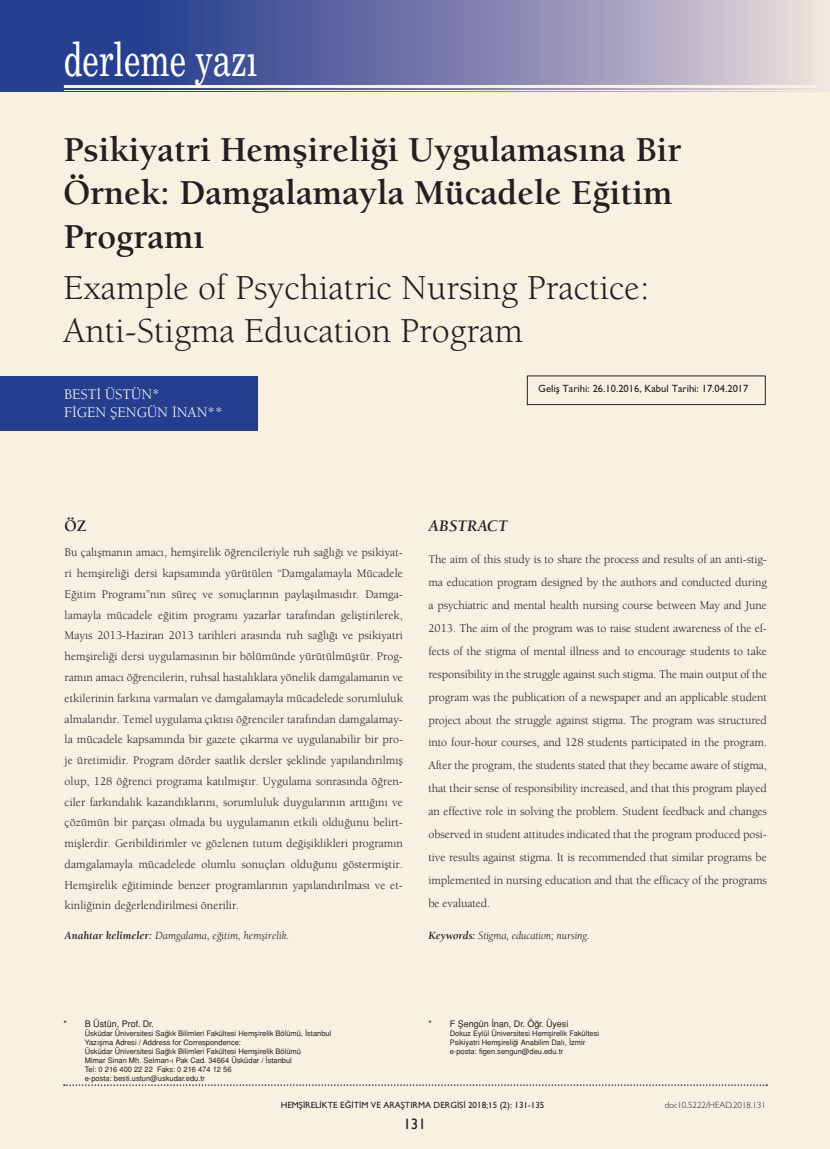
<style>
.page{position:relative;width:830px;height:1149px;background:#fff}
.page>*{position:absolute;margin:0;border:0;box-sizing:border-box;transform-origin:0 0}
.t1{font:46.95px "Madison Tr";color:#fff}
.t2{font:36px/43.2px "Berkeley Bold Tr";color:#231f20}
.t3{font:36px/43.2px "Berkeley Book Tr";color:#231f20}
.t4{font:16.5px "Berkeley Bold Italic Tr";color:#231f20}
.t5{font:16.5px "Berkeley Bold Tr";color:#231f20}
.t6{font:15px/18px "Berkeley Book Tr";color:#fff}
.t7{font:15px "Gill Sans";color:#231f20}
.t8{font:12px/20.7px "Berkeley Book Tr";letter-spacing:-.005em;color:#231f20;text-align:justify}
.t9{font:11.25px "Berkeley Book Italic Tr";color:#231f20}
.t10{font:10.5px "Gill Sans Normal Tr";color:#231f20}
.t11{font:9px "Gill Sans Normal Tr";color:#231f20}
.t12{font:9px "Helvetica Normal Tr";color:#231f20}
.t13{font:9px "Gill Sans Light Tr";color:#231f20}
.t14{font:7.5px/9px "Helvetica Normal Tr";color:#231f20}
.s1{font-family:"Berkeley Bold Italic Tr"}
</style>
<div class="page">
<div style="left:0;top:0;width:829px;height:1148px;background:#f9f0e2"></div>
<svg style="left:0;top:0;width:821px;height:91px;background:#747aab"></svg>
<svg style="left:64px;top:1084px;width:702px;height:1px"></svg>
<hr style="left:64px;top:85px;width:752px;height:3px;background:#f9f0e2">
<hr style="left:64px;top:90px;width:752px;height:1px;background:#f9f0e2">
<div style="left:0;top:376px;width:257px;height:55px;background:#253f8e"></div>
<div style="left:526px;top:375px;width:239px;height:30px;border:1px solid #231f20"></div>
<h1 class="t1" style="left:64px;top:30px;width:195px">derleme yazı</h1>
<h2 class="t2" style="left:63px;top:127px;width:619px">Psikiyatri Hemşireliği Uygulamasına Bir<br>Örnek: Damgalamayla Mücadele Eğitim<br>Programı</h2>
<h2 class="t3" style="left:63px;top:265px;width:587px">Example of Psychiatric Nursing Practice:<br>Anti-Stigma Education Program</h2>
<p class="t6" style="left:64px;top:384px;width:160px">BESTİ ÜSTÜN*<br>FİGEN ŞENGÜN İNAN**</p>
<p class="t10" style="left:538px;top:382px;width:211px">Geliş Tarihi: 26.10.2016, Kabul Tarihi: 17.04.2017</p>
<h3 class="t5" style="left:65px;top:516px;width:24px">ÖZ</h3>
<p class="t8" style="left:65px;top:542px;width:340px">Bu çalışmanın amacı, hemşirelik öğrencileriyle ruh sağlığı ve psikiyat&shy;ri hemşireliği dersi kapsamında yürütülen “Damgalamayla Mücadele Eğitim Programı”nın süreç ve sonuçlarının paylaşılmasıdır. Damga&shy;lamayla mücadele eğitim programı yazarlar tarafından geliştirilerek, Mayıs 2013-Haziran 2013 tarihleri arasında ruh sağlığı ve psikiyatri hemşireliği dersi uygulamasının bir bölümünde yürütülmüştür. Prog&shy;ramın amacı öğrencilerin, ruhsal hastalıklara yönelik damgalamanın ve etkilerinin farkına varmaları ve damgalamayla mücadelede sorumluluk almalarıdır. Temel uygulama çıktısı öğrenciler tarafından damgalamay&shy;la mücadele kapsamında bir gazete çıkarma ve uygulanabilir bir pro&shy;je üretimidir. Program dörder saatlik dersler şeklinde yapılandırılmış olup, 128 öğrenci programa katılmıştır. Uygulama sonrasında öğren&shy;ciler farkındalık kazandıklarını, sorumluluk duygularının arttığını ve çözümün bir parçası olmada bu uygulamanın etkili olduğunu belirt&shy;mişlerdir. Geribildirimler ve gözlenen tutum değişiklikleri programın damgalamayla mücadelede olumlu sonuçları olduğunu göstermiştir.<br>Hemşirelik eğitiminde benzer programlarının yapılandırılması ve et&shy;kinliğinin değerlendirilmesi önerilir.</p>
<p class="t9" style="left:65px;top:928px;width:226px"><span class="s1">Anahtar kelimeler:</span> Damgalama, eğitim, hemşirelik.</p>
<h3 class="t4" style="left:428px;top:516px;width:81px">ABSTRACT</h3>
<p class="t8" style="left:428px;top:547px;width:340px;line-height:23px">The aim of this study is to share the process and results of an anti-stig&shy;ma education program designed by the authors and conducted during a psychiatric and mental health nursing course between May and June 2013. The aim of the program was to raise student awareness of the ef&shy;fects of the stigma of mental illness and to encourage students to take responsibility in the struggle against such stigma. The main output of the program was the publication of a newspaper and an applicable student project about the struggle against stigma. The program was structured into four-hour courses, and 128 students participated in the program.<br>After the program, the students stated that they became aware of stigma, that their sense of responsibility increased, and that this program played an effective role in solving the problem. Student feedback and changes observed in student attitudes indicated that the program produced posi&shy;tive results against stigma. It is recommended that similar programs be implemented in nursing education and that the efficacy of the programs be evaluated.</p>
<p class="t9" style="left:428px;top:928px;width:163px"><span class="s1">Keywords:</span> Stigma, education; nursing.</p>
<p class="t12" style="left:63px;top:1017px;width:92px">* B Üstün, Prof. Dr.</p>
<p class="t14" style="left:85px;top:1028px;width:248px">Üsküdar Üniversitesi Sağlık Bilimleri Fakültesi Hemşirelik Bölümü, İstanbul Yazışma Adresi / Address for Correspondence:<br>Üsküdar Üniversitesi Sağlık Bilimleri Fakültesi Hemşirelik Bölümü<br>Mimar Sinan Mh. Selman-ı Pak Cad. 34664 Üsküdar / İstanbul<br>Tel: 0 216 400 22 22 Faks: 0 216 474 12 56<br>e-posta: besti.ustun@uskudar.edu.tr</p>
<p class="t12" style="left:428px;top:1017px;width:141px">* F Şengün İnan, Dr. Öğr. Üyesi</p>
<p class="t14" style="left:449px;top:1028px;width:151px">Dokuz Eylül Üniversitesi Hemşirelik Fakültesi<br>Psikiyatri Hemşireliği Anabilim Dalı, İzmir e-posta: figen.sengun@deu.edu.tr</p>
<p class="t11" style="left:281px;top:1099px;width:265px">HEMŞİRELİKTE EĞİTİM VE ARAŞTIRMA DERGİSİ 2018;15 (2): 131-135</p>
<p class="t13" style="left:664px;top:1099px;width:103px">doi:10.5222/HEAD.2018.131</p>
<p class="t7" style="left:403px;top:1114px;width:24px">131</p>
</div>
